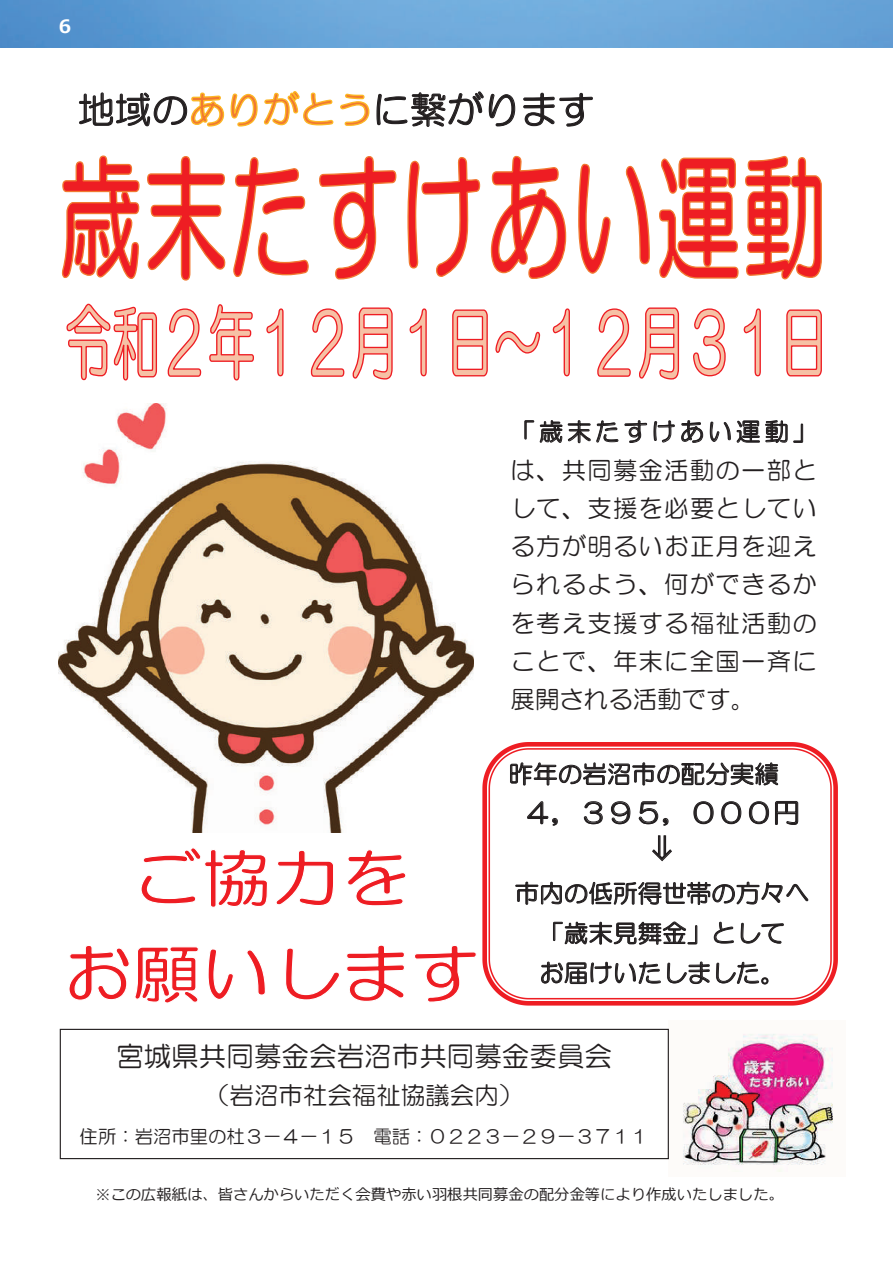
<style>
.page{position:relative;width:893px;height:1263px;background:#fff}
.page>*{position:absolute;margin:0;border:0;box-sizing:border-box;transform-origin:0 0}
.t1{font:39.9px "MS Mincho";color:#231f20}
.t2{font:36.75px "HG Maru Gothic MPRO";letter-spacing:.005em;color:#231f20}
.t3{font:27.6px "HG Maru Gothic MPRO";color:#231f20}
.t4{font:24.45px/38.2px "HG Maru Gothic MPRO";letter-spacing:.01em;color:#231f20;text-align:center}
.t5{font:18.3px "HG Maru Gothic MPRO";color:#231f20}
.t6{font:700 18.3px "Meiryo";color:#fff}
.t7{font:15.3px "Meiryo";color:#231f20}
</style>
<div class="page">
<img style="left:0;top:0;width:893px;height:47px">
<img style="left:668px;top:1028px;width:165px;height:144px">
<div style="left:60px;top:1029px;width:609px;height:130px;border:1px solid #231f20"></div>
<svg style="left:66px;top:303px;width:756px;height:78px"></svg>
<svg style="left:141px;top:848px;width:265px;height:59px"></svg>
<svg style="left:69px;top:945px;width:408px;height:58px"></svg>
<svg style="left:62px;top:155px;width:760px;height:126px"></svg>
<svg style="left:190px;top:91px;width:180px;height:36px"></svg>
<svg style="left:482px;top:742px;width:356px;height:263px"></svg>
<img style="left:58px;top:403px;width:416px;height:430px">
<p class="t6" style="left:56px;top:13px;width:20px">６</p>
<h2 class="t2" style="left:78px;top:91px;width:112px">地域の</h2>
<h2 class="t2" style="left:373px;top:91px;width:223px">に繋がります</h2>
<p class="t4" style="left:511px;top:412px;width:308px;text-align:justify">「歳末たすけあい運動」は、共同募金活動の一部として、支援を必要としている方が明るいお正月を迎えられるよう、何ができるかを考え支援する福祉活動のことで、年末に全国一斉に展開される活動です。</p>
<p class="t4" style="left:509px;top:755px;width:272px">昨年の岩沼市の配分実績</p>
<p class="t3" style="left:524px;top:799px;width:278px">４，３９５，０００円</p>
<h1 class="t1" style="left:652px;top:828px;width:21px">⇓</h1>
<p class="t4" style="left:515px;top:873px;width:296px;line-height:39.9px">市内の低所得世帯の方々へ「歳末見舞金」として<br>お届けいたしました。</p>
<p class="t3" style="left:116px;top:1042px;width:497px">宮城県共同募金会岩沼市共同募金委員会</p>
<p class="t4" style="left:205px;top:1076px;width:319px">（岩沼市社会福祉協議会内）</p>
<p class="t5" style="left:80px;top:1127px;width:571px">住所：岩沼市里の杜３－４－１５ 電話：０２２３－２９－３７１１</p>
<p class="t7" style="left:95px;top:1183px;width:690px">※この広報紙は、皆さんからいただく会費や赤い羽根共同募金の配分金等により作成いたしました。</p>
</div>
